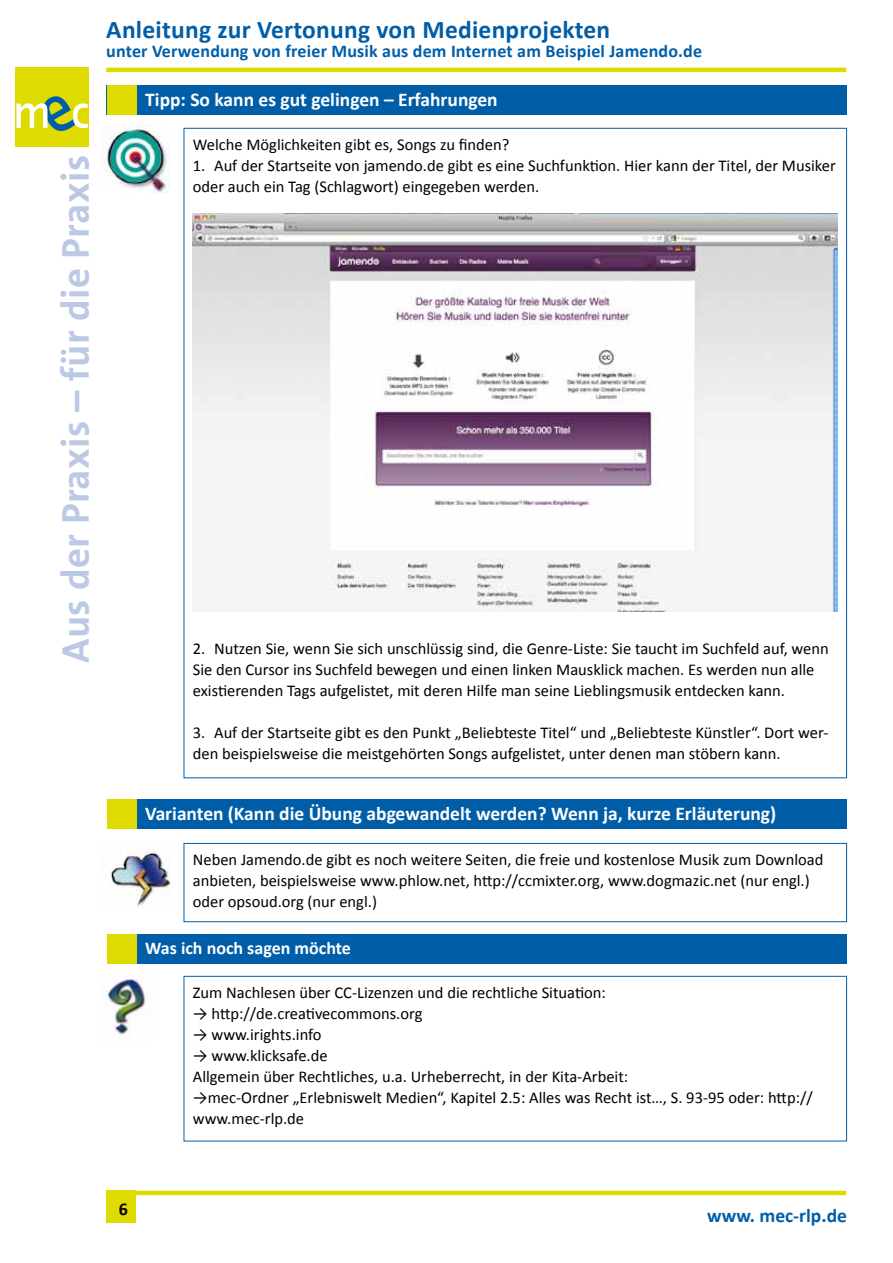
<style>
.page{position:relative;width:893px;height:1263px;background:#fff}
.page>*{position:absolute;margin:0;border:0;box-sizing:border-box;transform-origin:0 0}
.t1{font:700 39px "The Sans B7";letter-spacing:.01em;color:#bcc9e4}
.t2{font:700 25.5px "Calibri";letter-spacing:.01em;color:#005ea8}
.t3{font:700 19.5px "Calibri";color:#fff}
.t4{font:700 19.5px "Calibri";color:#005ea8}
.t5{font:700 18px "Calibri";letter-spacing:.01em;color:#005ea8}
.t6{font:700 18px "Calibri";color:#fff}
.t7{font:700 18px "Calibri";color:#000}
.t8{font:16.5px/21px "Calibri";color:#000}
</style>
<div class="page">
<hr style="left:106px;top:68px;width:740px;height:4px;background:#dfdb00">
<div style="left:16px;top:68px;width:73px;height:79px;background:#dfdb00"></div>
<svg style="left:16px;top:96px;width:72px;height:35px"></svg>
<hr style="left:106px;top:1191px;width:740px;height:4px;background:#dfdb00">
<div style="left:106px;top:1191px;width:30px;height:32px;background:#dfdb00"></div>
<div style="left:184px;top:976px;width:663px;height:165px;border:1px solid #005ea8"></div>
<div style="left:184px;top:843px;width:663px;height:79px;border:1px solid #005ea8"></div>
<img style="left:102px;top:125px;width:68px;height:68px">
<div style="left:107px;top:85px;width:740px;height:30px;background:#005ea8"></div>
<div style="left:107px;top:85px;width:30px;height:30px;background:#dfdb00"></div>
<div style="left:107px;top:799px;width:740px;height:30px;background:#005ea8"></div>
<div style="left:107px;top:799px;width:30px;height:30px;background:#dfdb00"></div>
<img style="left:110px;top:843px;width:61px;height:65px">
<div style="left:107px;top:934px;width:740px;height:30px;background:#005ea8"></div>
<div style="left:107px;top:934px;width:30px;height:30px;background:#dfdb00"></div>
<img style="left:106px;top:969px;width:40px;height:70px">
<img style="left:193px;top:213px;width:645px;height:398px">
<h1 class="t1" style="left:55px;top:663px;width:509px;rotate:-90deg">Aus der Praxis – für die Praxis</h1>
<h2 class="t2" style="left:106px;top:13px;width:505px">Anleitung zur Vertonung von Medienprojekten</h2>
<p class="t5" style="left:106px;top:40px;width:597px">unter Verwendung von freier Musik aus dem Internet am Beispiel Jamendo.de</p>
<p class="t3" style="left:145px;top:88px;width:354px">Tipp: So kann es gut gelingen – Erfahrungen</p>
<p class="t8" style="left:193px;top:133px;width:318px">Welche Möglichkeiten gibt es, Songs zu finden?</p>
<p class="t8" style="left:193px;top:154px;width:644px">1. Auf der Startseite von jamendo.de gibt es eine Suchfunktion. Hier kann der Titel, der Musiker oder auch ein Tag (Schlagwort) eingegeben werden.</p>
<p class="t8" style="left:193px;top:637px;width:637px">2. Nutzen Sie, wenn Sie sich unschlüssig sind, die Genre-Liste: Sie taucht im Suchfeld auf, wenn<br>Sie den Cursor ins Suchfeld bewegen und einen linken Mausklick machen. Es werden nun alle existierenden Tags aufgelistet, mit deren Hilfe man seine Lieblingsmusik entdecken kann.</p>
<p class="t8" style="left:193px;top:721px;width:637px">3. Auf der Startseite gibt es den Punkt „Beliebteste Titel“ und „Beliebteste Künstler“. Dort wer&shy;den beispielsweise die meistgehörten Songs aufgelistet, unter denen man stöbern kann.</p>
<p class="t3" style="left:145px;top:802px;width:633px">Varianten (Kann die Übung abgewandelt werden? Wenn ja, kurze Erläuterung)</p>
<p class="t8" style="left:193px;top:848px;width:632px">Neben Jamendo.de gibt es noch weitere Seiten, die freie und kostenlose Musik zum Download anbieten, beispielsweise www.phlow.net, http://ccmixter.org, www.dogmazic.net (nur engl.) oder opsoud.org (nur engl.)</p>
<p class="t6" style="left:145px;top:937px;width:207px">Was ich noch sagen möchte</p>
<p class="t8" style="left:193px;top:981px;width:415px">Zum Nachlesen über CC-Lizenzen und die rechtliche Situation:</p>
<p class="t8" style="left:193px;top:1002px;width:231px">→ http://de.creativecommons.org</p>
<p class="t8" style="left:193px;top:1023px;width:130px">→ www.irights.info</p>
<p class="t8" style="left:193px;top:1044px;width:437px">→ www.klicksafe.de<br>Allgemein über Rechtliches, u.a. Urheberrecht, in der Kita-Arbeit:</p>
<p class="t8" style="left:193px;top:1086px;width:621px">→mec-Ordner „Erlebniswelt Medien“, Kapitel 2.5: Alles was Recht ist…, S. 93-95 oder: http:// www.mec-rlp.de</p>
<p class="t7" style="left:119px;top:1197px;width:11px">6</p>
<p class="t4" style="left:707px;top:1203px;width:141px">www. mec-rlp.de</p>
</div>
